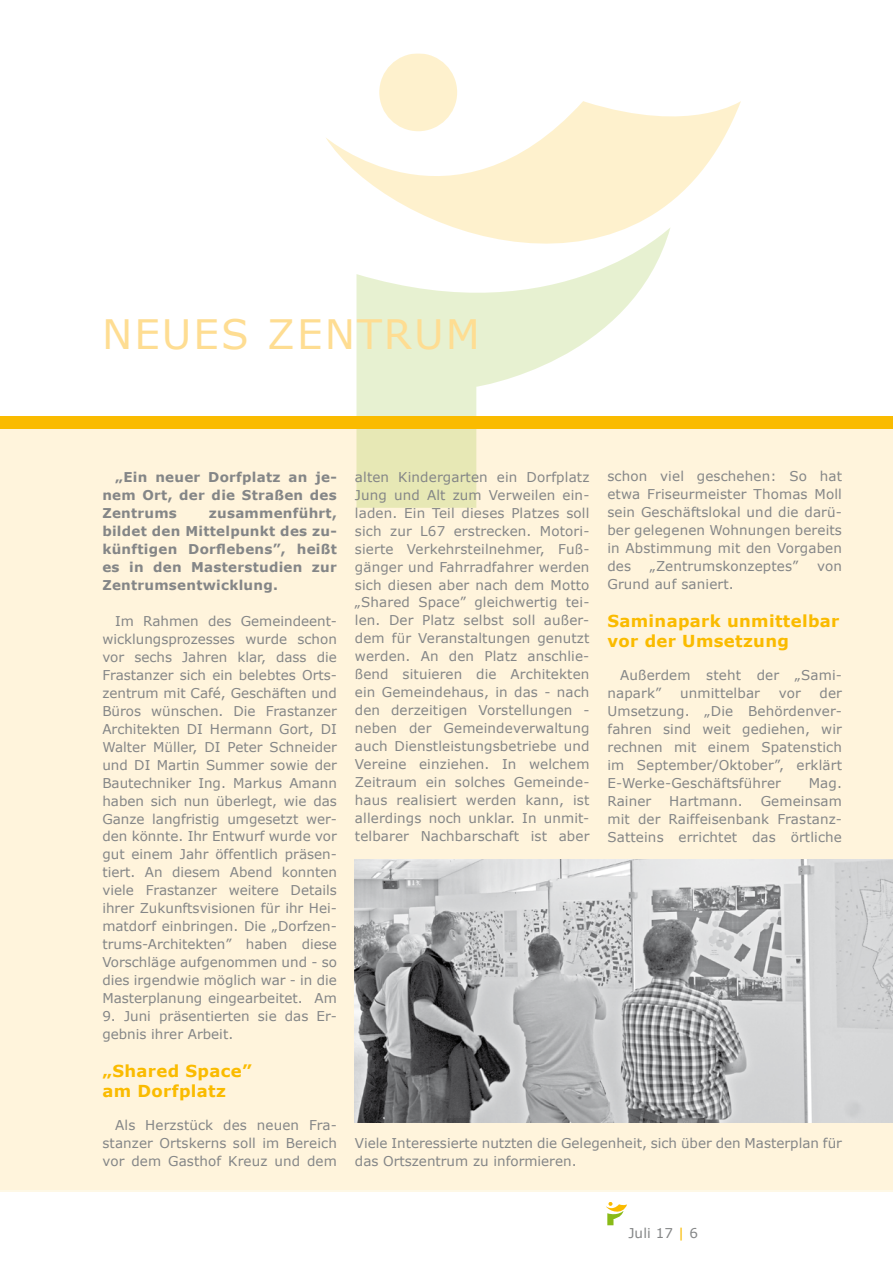
<style>
.page{position:relative;width:893px;height:1263px;background:#fff}
.page>*{position:absolute;margin:0;border:0;box-sizing:border-box;transform-origin:0 0}
.t1{font:40.5px "Verdana";letter-spacing:.05em;color:#fedd92}
.t2{font:700 16.5px/19.8px "Verdana";letter-spacing:.02em;color:#fabb00}
.t3{font:13.5px/18px "Verdana";letter-spacing:.01em;color:#848687;text-align:justify}
.t4{font:700 13.5px/18px "Verdana";letter-spacing:.02em;color:#848687;text-align:justify}
.s1{color:#fabb00}
</style>
<div class="page">
<div style="left:0;top:416px;width:893px;height:774px;background:#fff4dc"></div>
<svg style="left:356px;top:333px;width:242px;height:175px"></svg>
<div style="left:379px;top:53px;width:78px;height:78px;background:#fef1cd;border-radius:50%"></div>
<svg style="left:326px;top:100px;width:415px;height:233px"></svg>
<svg style="left:606px;top:1202px;width:21px;height:24px"></svg>
<div style="left:0;top:416px;width:893px;height:13px;background:#fabb00"></div>
<img style="left:355px;top:859px;width:538px;height:264px">
<h1 class="t1" style="left:102px;top:308px;width:379px">NEUES ZENTRUM</h1>
<p class="t4" style="left:102px;top:468px;width:236px;text-indent:13px">„Ein neuer Dorfplatz an je&shy;nem Ort, der die Straßen des Zentrums</p>
<p class="t4" style="left:102px;top:504px;width:236px;text-indent:106px">zusammenführt, bildet den Mittelpunkt des zu&shy;künftigen Dorflebens”, heißt es in den Masterstudien zur Zentrumsentwicklung.</p>
<p class="t3" style="left:102px;top:612px;width:236px;text-indent:13px">Im Rahmen des Gemeindeent&shy;wicklungsprozesses wurde schon vor sechs Jahren klar, dass die Frastanzer sich ein belebtes Orts&shy;zentrum mit Café, Geschäften und Büros wünschen. Die Frastanzer Architekten DI Hermann Gort, DI Walter Müller, DI Peter Schneider und DI Martin Summer sowie der Bautechniker Ing. Markus Amann haben sich nun überlegt, wie das Ganze langfristig umgesetzt wer&shy;den könnte. Ihr Entwurf wurde vor gut einem Jahr öffentlich präsen&shy;tiert. An diesem Abend konnten viele Frastanzer weitere Details ihrer Zukunftsvisionen für ihr Hei&shy;matdorf einbringen. Die „Dorfzen&shy;trums-Architekten” haben diese Vorschläge aufgenommen und - so dies irgendwie möglich war - in die Masterplanung eingearbeitet. Am</p>
<p class="t3" style="left:102px;top:1008px;width:236px">9. Juni präsentierten sie das Er&shy;gebnis ihrer Arbeit.</p>
<p class="t2" style="left:102px;top:1061px;width:151px">„Shared Space” am Dorfplatz</p>
<p class="t3" style="left:102px;top:1116px;width:236px;text-indent:13px">Als Herzstück des neuen Fra&shy;stanzer Ortskerns soll im Bereich vor dem Gasthof Kreuz und dem</p>
<p class="t3" style="left:355px;top:468px;width:236px">alten Kindergarten ein Dorfplatz Jung und Alt zum Verweilen ein&shy;laden. Ein Teil dieses Platzes soll sich zur L67 erstrecken. Motori&shy;sierte Verkehrsteilnehmer, Fuß&shy;gänger und Fahrradfahrer werden sich diesen aber nach dem Motto „Shared Space” gleichwertig tei&shy;len. Der Platz selbst soll außer&shy;dem für Veranstaltungen genutzt werden. An den Platz anschlie&shy;ßend situieren die Architekten ein Gemeindehaus, in das - nach den derzeitigen Vorstellungen - neben der Gemeindeverwaltung auch Dienstleistungsbetriebe und Vereine einziehen. In welchem Zeitraum ein solches Gemeinde&shy;haus realisiert werden kann, ist allerdings noch unklar. In unmit&shy;telbarer Nachbarschaft ist aber</p>
<p class="t3" style="left:607px;top:468px;width:236px">schon viel geschehen: So hat etwa Friseurmeister Thomas Moll sein Geschäftslokal und die darü&shy;ber gelegenen Wohnungen bereits in Abstimmung mit den Vorgaben des</p>
<p class="t3" style="left:650px;top:558px;width:150px">„Zentrumskonzeptes”</p>
<p class="t3" style="left:817px;top:558px;width:26px">von</p>
<p class="t3" style="left:607px;top:576px;width:128px">Grund auf saniert.</p>
<p class="t2" style="left:607px;top:611px;width:233px">Saminapark unmittelbar vor der Umsetzung</p>
<p class="t3" style="left:607px;top:666px;width:236px;text-indent:13px">Außerdem steht der „Sami&shy;napark”</p>
<p class="t3" style="left:607px;top:684px;width:236px;text-indent:212px">der Umsetzung. „Die Behördenver&shy;fahren sind weit gediehen, wir rechnen mit einem Spatenstich im September/Oktober”, erklärt E-Werke-Geschäftsführer</p>
<p class="t3" style="left:680px;top:684px;width:81px">unmittelbar</p>
<p class="t3" style="left:779px;top:684px;width:24px">vor</p>
<p class="t3" style="left:809px;top:774px;width:35px">Mag.</p>
<p class="t3" style="left:607px;top:792px;width:236px;text-indent:153px">Gemeinsam mit der Raiffeisenbank Frastanz-Satteins errichtet das örtliche</p>
<p class="t3" style="left:607px;top:792px;width:45px">Rainer</p>
<p class="t3" style="left:669px;top:792px;width:75px">Hartmann.</p>
<p class="t3" style="left:355px;top:1134px;width:489px">Viele Interessierte nutzten die Gelegenheit, sich über den Masterplan für das Ortszentrum zu informieren.</p>
<p class="t3" style="left:628px;top:1224px;width:71px">Juli 17 <span class="s1">|</span> 6</p>
</div>
